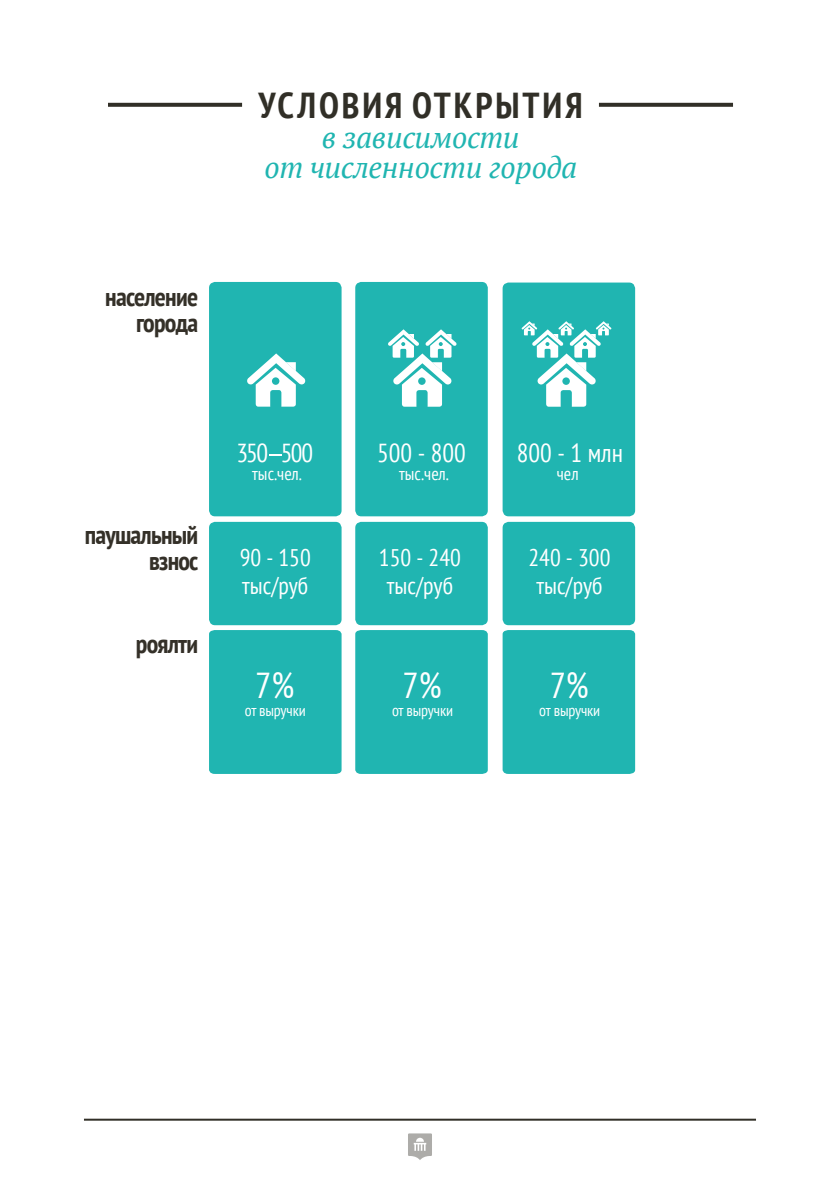
<style>
.page{position:relative;width:840px;height:1191px;background:#fff}
.page>*{position:absolute;margin:0;border:0;box-sizing:border-box;transform-origin:0 0}
.t1{font:700 condensed 36px "PT Sans";letter-spacing:.08em;color:#312f27}
.t2{font:condensed 36px "PT Sans";color:#fff}
.t3{font:italic 30px/30px "PT Serif";letter-spacing:-.01em;color:#20b5b1;text-align:center}
.t4{font:700 condensed 26px/26px "PT Sans";letter-spacing:-.03em;color:#343028;text-align:right}
.t5{font:condensed 26px "PT Sans";color:#fff}
.t6{font:condensed 24px/28.8px "PT Sans";color:#fff;text-align:center}
.t7{font:condensed 18px "PT Sans";color:#fff}
.t8{font:condensed 16px "PT Sans";letter-spacing:-.01em;color:#fff}
</style>
<div class="page">
<hr style="left:84px;top:1118px;width:671px;height:2px;background:#312f27">
<svg style="left:408px;top:1133px;width:24px;height:27px"></svg>
<svg style="left:108px;top:103px;width:134px;height:4px"></svg>
<svg style="left:598px;top:103px;width:134px;height:4px"></svg>
<div style="left:209px;top:282px;width:132px;height:234px;background:#20b5b1;border-radius:6px"></div>
<div style="left:209px;top:522px;width:132px;height:103px;background:#20b5b1;border-radius:6px"></div>
<div style="left:209px;top:630px;width:132px;height:144px;background:#20b5b1"></div>
<div style="left:355px;top:282px;width:132px;height:234px;background:#20b5b1;border-radius:6px"></div>
<div style="left:502px;top:282px;width:132px;height:234px;background:#20b5b1;border-radius:6px"></div>
<div style="left:355px;top:522px;width:132px;height:103px;background:#20b5b1;border-radius:6px"></div>
<div style="left:355px;top:630px;width:132px;height:144px;background:#20b5b1"></div>
<div style="left:502px;top:522px;width:132px;height:103px;background:#20b5b1;border-radius:6px"></div>
<div style="left:502px;top:630px;width:132px;height:144px;background:#20b5b1"></div>
<svg style="left:247px;top:353px;width:58px;height:54px"></svg>
<svg style="left:521px;top:321px;width:90px;height:86px"></svg>
<svg style="left:388px;top:329px;width:68px;height:78px"></svg>
<svg style="left:269px;top:454px;width:12px;height:1px"></svg>
<h1 class="t1" style="left:258px;top:81px;width:325px">УСЛОВИЯ ОТКРЫТИЯ</h1>
<p class="t3" style="left:264px;top:122px;width:314px">в зависимости<br>от численности города</p>
<p class="t4" style="left:105px;top:283px;width:94px">население города</p>
<p class="t4" style="left:85px;top:521px;width:115px">паушальный взнос</p>
<p class="t4" style="left:136px;top:630px;width:64px">роялти</p>
<p class="t5" style="left:236px;top:436px;width:78px">350 500</p>
<p class="t7" style="left:252px;top:462px;width:51px">тыс.чел.</p>
<p class="t5" style="left:516px;top:436px;width:108px">800 - 1 млн</p>
<p class="t5" style="left:377px;top:436px;width:90px">500 - 800</p>
<p class="t7" style="left:399px;top:462px;width:51px">тыс.чел.</p>
<p class="t7" style="left:556px;top:462px;width:23px">чел</p>
<p class="t6" style="left:239px;top:542px;width:73px;text-align:left">90 - 150 тыс/руб</p>
<p class="t6" style="left:379px;top:542px;width:83px">150 - 240 тыс/руб</p>
<p class="t6" style="left:528px;top:542px;width:83px">240 - 300 тыс/руб</p>
<h1 class="t2" style="left:255px;top:662px;width:41px">7%</h1>
<p class="t8" style="left:244px;top:699px;width:62px">от выручки</p>
<h1 class="t2" style="left:402px;top:662px;width:41px">7%</h1>
<p class="t8" style="left:392px;top:699px;width:62px">от выручки</p>
<h1 class="t2" style="left:549px;top:662px;width:41px">7%</h1>
<p class="t8" style="left:539px;top:699px;width:62px">от выручки</p>
</div>
